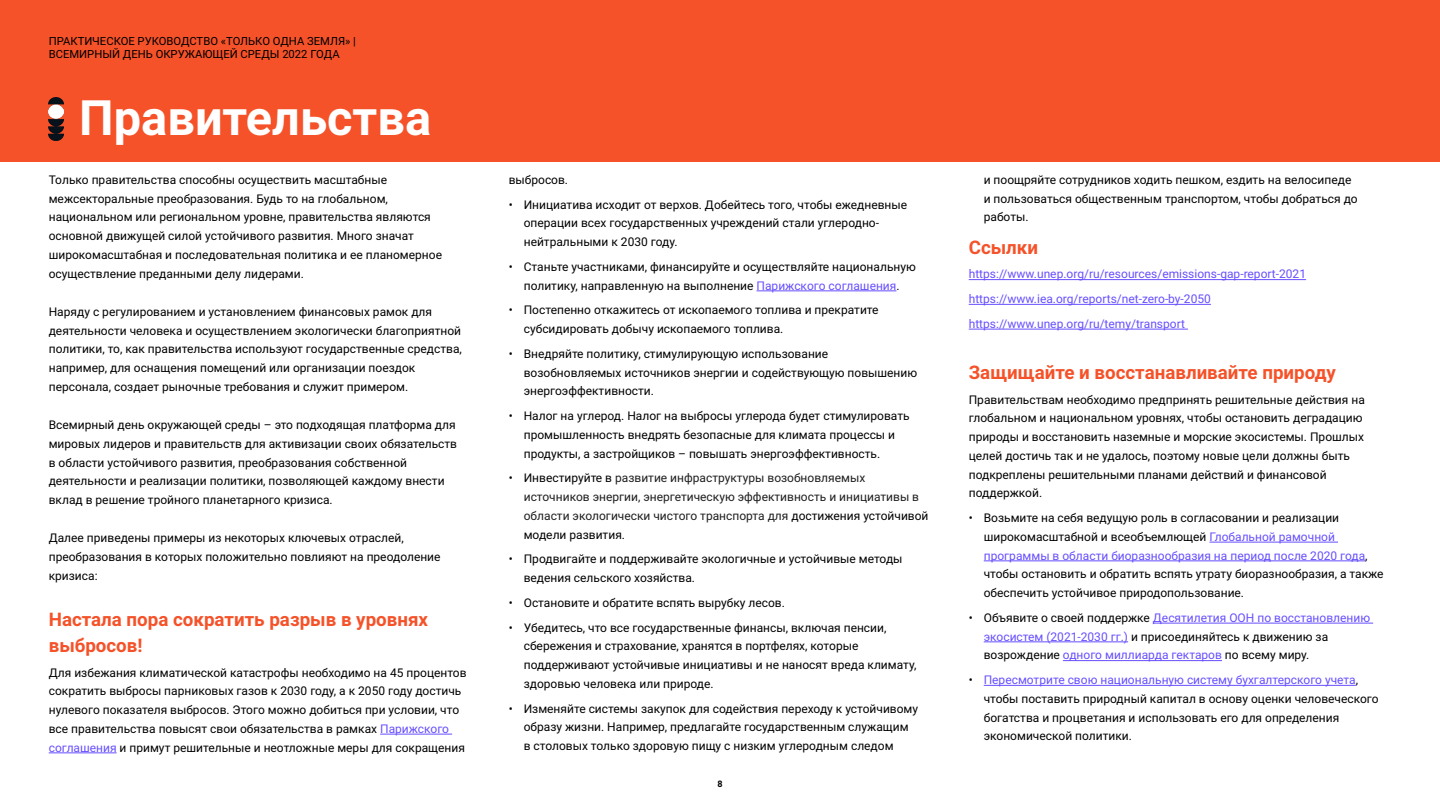
<style>
.page{position:relative;width:1440px;height:810px;background:#fff}
.page>*{position:absolute;margin:0;border:0;box-sizing:border-box;transform-origin:0 0}
.t1{font:700 48.75px "Roboto";color:#fff}
.No_Spacing{font:700 18.75px/26.2px "Roboto";color:#f55229}
.t2{font:12px/18.8px "Roboto";color:#000}
.No_Spacing-2{font:12px/18.8px "Roboto";color:#664fff}
.t3{font:12px/18.8px "Roboto";color:#1e1e1e}
.t4{font:11.25px/13.5px "Roboto";color:#000}
.t5{font:700 9px "Roboto";color:#000}
.s1{color:#664fff}
.s2{color:#000}
</style>
<div class="page">
<div style="left:0;top:0;width:1440px;height:162px;background:#f55229"></div>
<hr style="left:380px;top:734px;width:72px;height:1px;background:#664fff">
<hr style="left:49px;top:753px;width:68px;height:1px;background:#664fff">
<hr style="left:757px;top:291px;width:139px;height:1px;background:#664fff">
<hr style="left:969px;top:279px;width:337px;height:1px;background:#664fff">
<hr style="left:969px;top:304px;width:242px;height:1px;background:#664fff">
<hr style="left:969px;top:329px;width:219px;height:1px;background:#664fff">
<hr style="left:1210px;top:542px;width:128px;height:1px;background:#664fff">
<hr style="left:984px;top:561px;width:381px;height:1px;background:#664fff">
<hr style="left:1153px;top:623px;width:220px;height:1px;background:#664fff">
<hr style="left:984px;top:642px;width:144px;height:1px;background:#664fff">
<hr style="left:1063px;top:660px;width:159px;height:1px;background:#664fff">
<hr style="left:984px;top:685px;width:372px;height:1px;background:#664fff">
<img style="left:49px;top:98px;width:14px;height:43px">
<p class="t4" style="left:49px;top:33px;width:309px">ПРАКТИЧЕСКОЕ РУКОВОДСТВО «ТОЛЬКО ОДНА ЗЕМЛЯ» |<br>ВСЕМИРНЫЙ ДЕНЬ ОКРУЖАЮЩЕЙ СРЕДЫ 2022 ГОДА</p>
<p class="t1" style="left:79px;top:83px;width:353px">Правительства</p>
<p class="t2" style="left:49px;top:170px;width:395px">Только правительства способны осуществить масштабные межсекторальные преобразования. Будь то на глобальном, национальном или региональном уровне, правительства являются основной движущей силой устойчивого развития. Много значат широкомасштабная и последовательная политика и ее планомерное осуществление преданными делу лидерами.</p>
<p class="t2" style="left:49px;top:302px;width:415px">Наряду с регулированием и установлением финансовых рамок для деятельности человека и осуществлением экологически благоприятной политики, то, как правительства используют государственные средства, например, для оснащения помещений или организации поездок персонала, создает рыночные требования и служит примером.</p>
<p class="t2" style="left:49px;top:415px;width:410px">Всемирный день окружающей среды – это подходящая платформа для мировых лидеров и правительств для активизации своих обязательств в области устойчивого развития, преобразования собственной деятельности и реализации политики, позволяющей каждому внести вклад в решение тройного планетарного кризиса.</p>
<p class="t2" style="left:49px;top:528px;width:393px">Далее приведены примеры из некоторых ключевых отраслей, преобразования в которых положительно повлияют на преодоление кризиса:</p>
<p class="No_Spacing" style="left:49px;top:605px;width:381px">Настала пора сократить разрыв в уровнях выбросов!</p>
<p class="t2" style="left:49px;top:663px;width:419px">Для избежания климатической катастрофы необходимо на 45 процентов сократить выбросы парниковых газов к 2030 году, а к 2050 году достичь нулевого показателя выбросов. Этого можно добиться при условии, что все правительства повысят свои обязательства в рамках <span class="s1">Парижского соглашения</span> и примут решительные и неотложные меры для сокращения</p>
<p class="t2" style="left:509px;top:170px;width:61px">выбросов.</p>
<p class="t2" style="left:524px;top:195px;width:385px;text-indent:-15px">• Инициатива исходит от верхов. Добейтесь того, чтобы ежедневные операции всех государственных учреждений стали углеродно&shy;нейтральными к 2030 году.</p>
<p class="t2" style="left:509px;top:257px;width:409px;text-align:center">• Станьте участниками, финансируйте и осуществляйте национальную политику, направленную на выполнение <span class="s1">Парижского соглашения</span>.</p>
<p class="t2" style="left:524px;top:300px;width:356px;text-indent:-15px">• Постепенно откажитесь от ископаемого топлива и прекратите субсидировать добычу ископаемого топлива.</p>
<p class="t2" style="left:524px;top:344px;width:395px;text-indent:-15px">• Внедряйте политику, стимулирующую использование возобновляемых источников энергии и содействующую повышению энергоэффективности.</p>
<p class="t2" style="left:524px;top:406px;width:387px;text-indent:-15px">• Налог на углерод. Налог на выбросы углерода будет стимулировать промышленность внедрять безопасные для климата процессы и продукты, а застройщиков – повышать энергоэффективность.</p>
<p class="t3" style="left:524px;top:468px;width:406px;text-indent:-15px"><span class="s2">• Инвестируйте в</span> развитие инфраструктуры возобновляемых источников энергии, энергетическую эффективность и инициативы в области экологически чистого транспорта для <span class="s2">достижения устойчивой модели развития.</span></p>
<p class="t2" style="left:524px;top:549px;width:380px;text-indent:-15px">• Продвигайте и поддерживайте экологичные и устойчивые методы ведения сельского хозяйства.</p>
<p class="t2" style="left:509px;top:593px;width:278px">• Остановите и обратите вспять вырубку лесов.</p>
<p class="t2" style="left:524px;top:618px;width:394px;text-indent:-15px">• Убедитесь, что все государственные финансы, включая пенсии, сбережения и страхование, хранятся в портфелях, которые поддерживают устойчивые инициативы и не наносят вреда климату, здоровью человека или природе.</p>
<p class="t2" style="left:524px;top:699px;width:396px;text-indent:-15px">• Изменяйте системы закупок для содействия переходу к устойчивому образу жизни. Например, предлагайте государственным служащим в столовых только здоровую пищу с низким углеродным следом</p>
<p class="t5" style="left:717px;top:777px;width:7px">8</p>
<p class="t2" style="left:984px;top:170px;width:376px">и поощряйте сотрудников ходить пешком, ездить на велосипеде и пользоваться общественным транспортом, чтобы добраться до работы.</p>
<p class="No_Spacing" style="left:969px;top:233px;width:71px">Ссылки</p>
<p class="No_Spacing-2" style="left:969px;top:264px;width:339px">https://www.unep.org/ru/resources/emissions-gap-report-2021</p>
<p class="No_Spacing-2" style="left:969px;top:289px;width:244px">https://www.iea.org/reports/net-zero-by-2050</p>
<p class="No_Spacing-2" style="left:969px;top:314px;width:218px">https://www.unep.org/ru/temy/transport</p>
<p class="No_Spacing" style="left:969px;top:358px;width:369px">Защищайте и восстанавливайте природу</p>
<p class="t2" style="left:969px;top:390px;width:398px">Правительствам необходимо предпринять решительные действия на глобальном и национальном уровнях, чтобы остановить деградацию природы и восстановить наземные и морские экосистемы. Прошлых целей достичь так и не удалось, поэтому новые цели должны быть подкреплены решительными планами действий и финансовой поддержкой.</p>
<p class="t2" style="left:984px;top:508px;width:401px;text-indent:-15px">• Возьмите на себя ведущую роль в согласовании и реализации широкомасштабной и всеобъемлющей <span class="s1">Глобальной рамочной программы в области биоразнообразия на период после 2020 года</span>, чтобы остановить и обратить вспять утрату биоразнообразия, а также обеспечить устойчивое природопользование.</p>
<p class="No_Spacing-2" style="left:984px;top:608px;width:388px;text-indent:-15px"><span class="s2">• Объявите о своей поддержке</span> Десятилетия ООН по восстановлению экосистем (2021-2030 гг.) <span class="s2">и присоединяйтесь к движению за возрождение</span> одного миллиарда гектаров <span class="s2">по всему миру.</span></p>
<p class="t2" style="left:984px;top:670px;width:396px;text-indent:-15px">• <span class="s1">Пересмотрите свою национальную систему бухгалтерского учета</span>, чтобы поставить природный капитал в основу оценки человеческого богатства и процветания и использовать его для определения экономической политики.</p>
</div>
